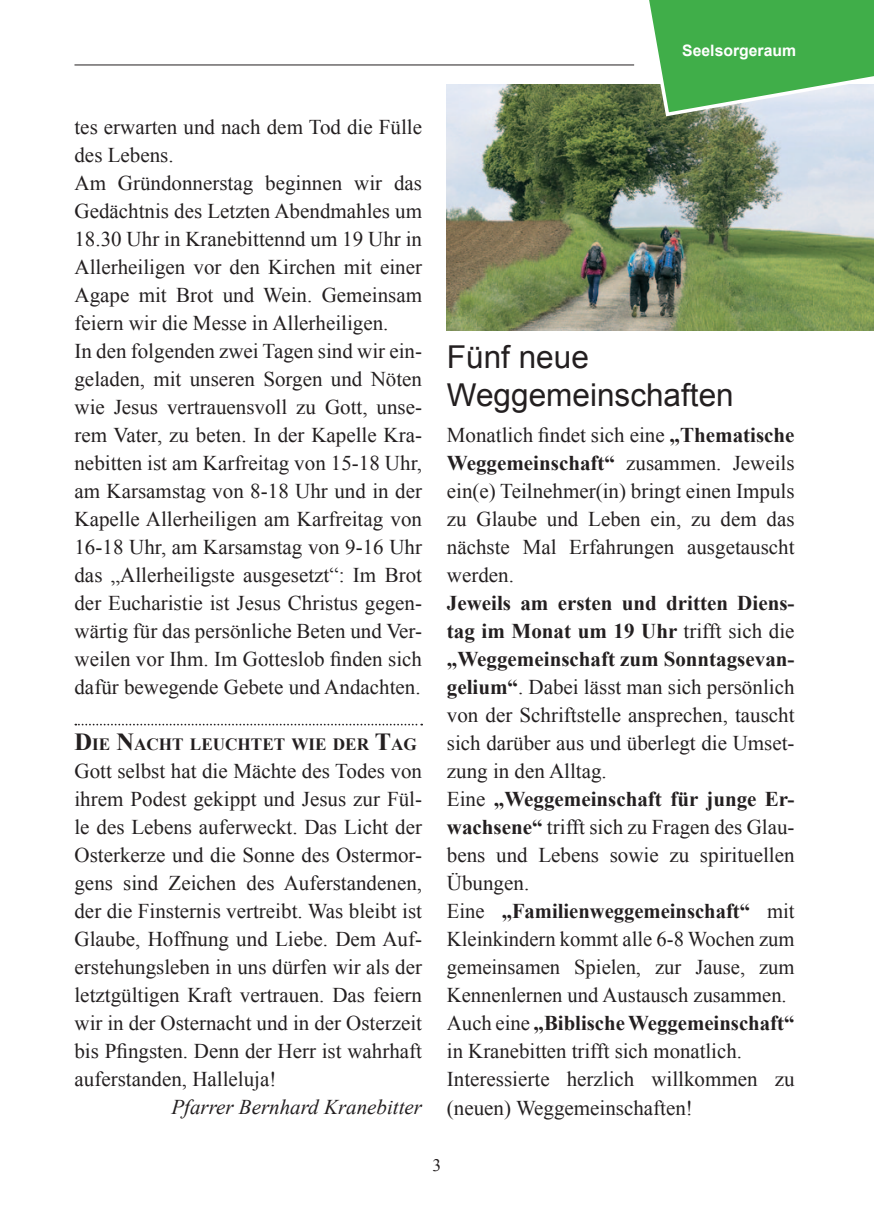
<style>
.page{position:relative;width:874px;height:1221px;background:#fff}
.page>*{position:absolute;margin:0;border:0;box-sizing:border-box;transform-origin:0 0}
.t1{font:31.5px/37.8px "Arial";color:#231f20}
.t2{font:21px/28px "Times New Roman";color:#231f20;text-align:justify}
.t3{font:italic 21px "Times New Roman";color:#231f20}
.t4{font:17.5px "Times New Roman";color:#231f20}
.t5{font:700 17.15px "Times New Roman";color:#231f20}
.t6{font:700 15.75px "Arial";color:#fff}
.s1{font-size:24.5px}
.s2{font-weight:700}
</style>
<div class="page">
<img style="left:446px;top:84px;width:427px;height:246px">
<svg style="left:75px;top:723px;width:347px;height:2px"></svg>
<svg style="left:629px;top:0;width:244px;height:118px;background:#6ab971"></svg>
<hr style="left:74px;top:64px;width:559px;height:1px;background:#231f20">
<p class="t6" style="left:682px;top:40px;width:115px">Seelsorgeraum</p>
<p class="t2" style="left:74px;top:113px;width:349px;text-align:left">tes erwarten und nach dem Tod die Fülle des Lebens.<br>Am Gründonnerstag beginnen wir das Gedächtnis des Letzten Abendmahles um 18.30 Uhr in Kranebittennd um 19 Uhr in Allerheiligen vor den Kirchen mit einer Agape mit Brot und Wein. Gemeinsam feiern wir die Messe in Allerheiligen.<br>In den folgenden zwei Tagen sind wir ein&shy;geladen, mit unseren Sorgen und Nöten wie Jesus vertrauensvoll zu Gott, unse&shy;rem Vater, zu beten. In der Kapelle Kra&shy;nebitten ist am Karfreitag von 15-18 Uhr, am Karsamstag von 8-18 Uhr und in der Kapelle Allerheiligen am Karfreitag von 16-18 Uhr, am Karsamstag von 9-16 Uhr das „Allerheiligste ausgesetzt“: Im Brot der Eucharistie ist Jesus Christus gegen&shy;wärtig für das persönliche Beten und Ver&shy;weilen vor Ihm. Im Gotteslob finden sich dafür bewegende Gebete und Andachten.</p>
<p class="t5" style="left:74px;top:732px;width:344px"><span class="s1">D</span>IE <span class="s1">N</span>ACHT LEUCHTET WIE DER <span class="s1">T</span>AG</p>
<p class="t2" style="left:74px;top:757px;width:349px">Gott selbst hat die Mächte des Todes von ihrem Podest gekippt und Jesus zur Fül&shy;le des Lebens auferweckt. Das Licht der Osterkerze und die Sonne des Ostermor&shy;gens sind Zeichen des Auferstandenen, der die Finsternis vertreibt. Was bleibt ist Glaube, Hoffnung und Liebe. Dem Auf&shy;erstehungsleben in uns dürfen wir als der letztgültigen Kraft vertrauen. Das feiern wir in der Osternacht und in der Osterzeit bis Pfingsten. Denn der Herr ist wahrhaft auferstanden, Halleluja!</p>
<p class="t3" style="left:171px;top:1092px;width:252px">Pfarrer Bernhard Kranebitter</p>
<h1 class="t1" style="left:446px;top:338px;width:288px">Fünf neue<br>Weggemeinschaften</h1>
<p class="t2" style="left:446px;top:421px;width:349px">Monatlich findet sich eine <span class="s2">„Thematische Weggemeinschaft“</span> zusammen. Jeweils ein(e) Teilnehmer(in) bringt einen Impuls zu Glaube und Leben ein, zu dem das nächste Mal Erfahrungen ausgetauscht werden.</p>
<p class="t2" style="left:446px;top:588px;width:349px;text-align:left"><span class="s2">Jeweils am ersten und dritten Diens&shy;tag im Monat um 19 Uhr</span> trifft sich die <span class="s2">„Weggemeinschaft zum Sonntagsevan&shy;gelium“</span>. Dabei lässt man sich persönlich von der Schriftstelle ansprechen, tauscht sich darüber aus und überlegt die Umset&shy;zung in den Alltag.<br>Eine <span class="s2">„Weggemeinschaft für junge Er&shy;wachsene“</span> trifft sich zu Fragen des Glau&shy;bens und Lebens sowie zu spirituellen Übungen.<br>Eine <span class="s2">„Familienweggemeinschaft“</span> mit Kleinkindern kommt alle 6-8 Wochen zum gemeinsamen Spielen, zur Jause, zum Kennenlernen und Austausch zusammen.<br>Auch eine <span class="s2">„Biblische Weggemeinschaft“ </span>in Kranebitten trifft sich monatlich.<br>Interessierte herzlich willkommen zu (neuen) Weggemeinschaften!</p>
<p class="t4" style="left:432px;top:1152px;width:10px">3</p>
</div>
